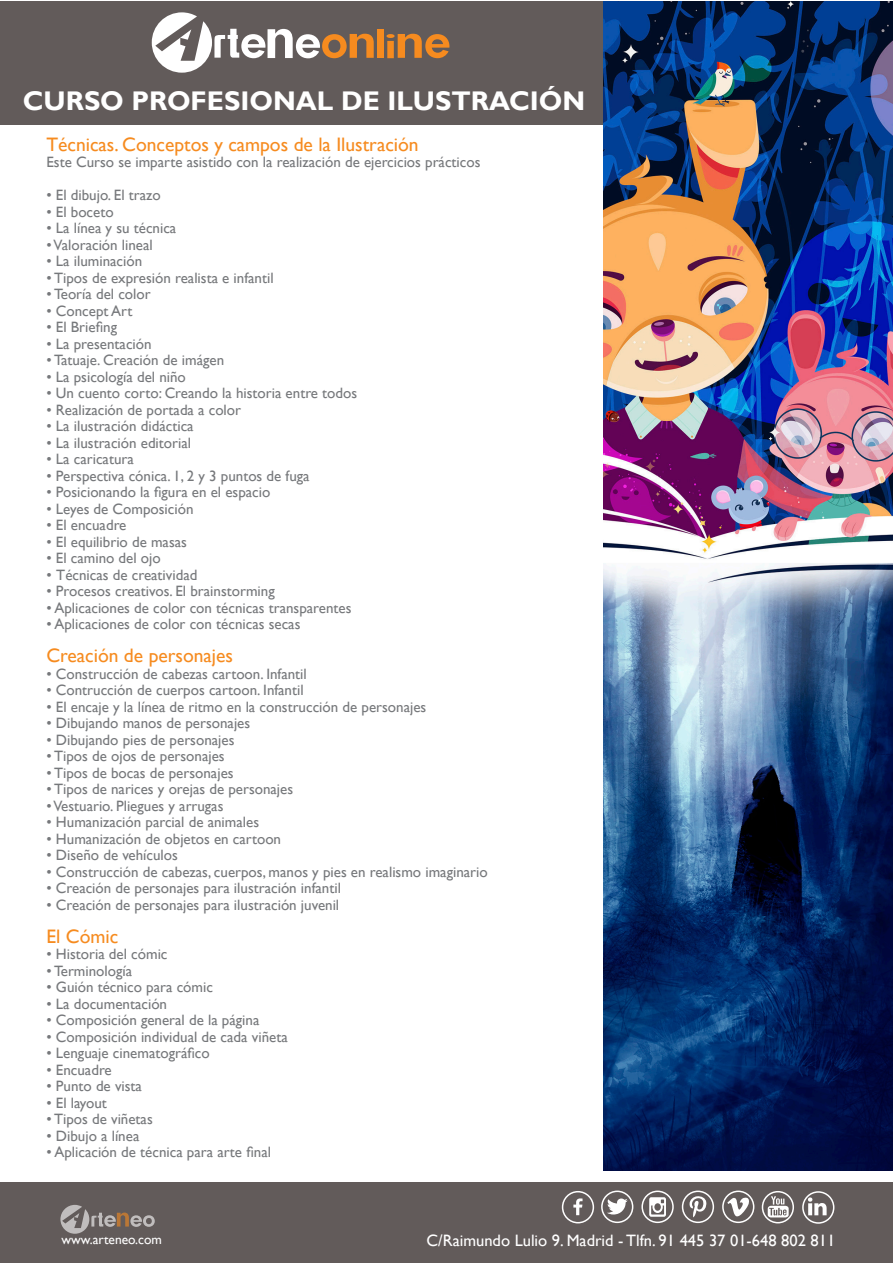
<style>
.page{position:relative;width:893px;height:1263px;background:#fff}
.page>*{position:absolute;margin:0;border:0;box-sizing:border-box;transform-origin:0 0}
.t1{font:700 27px "Gill Sans";color:#fff}
.t2{font:19.5px "Gill Sans";color:#f68b1f}
.t3{font:16.5px "Gill Sans";color:#fff}
.t4{font:15px "Gill Sans";color:#76787b}
.t5{font:13.5px "Gill Sans";color:#fff}
</style>
<div class="page">
<div style="left:0;top:1px;width:604px;height:123px;background:#625b5a"></div>
<div style="left:0;top:1182px;width:893px;height:81px;background:#625b5a"></div>
<div style="left:722px;top:1190px;width:32px;height:33px;border:2px solid #fff;border-radius:50%"></div>
<div style="left:682px;top:1190px;width:32px;height:33px;border:2px solid #fff;border-radius:50%"></div>
<svg style="left:689px;top:1196px;width:18px;height:21px"></svg>
<div style="left:641px;top:1190px;width:33px;height:33px;border:2px solid #fff;border-radius:50%"></div>
<svg style="left:649px;top:1197px;width:17px;height:20px"></svg>
<div style="left:601px;top:1190px;width:32px;height:33px;border:2px solid #fff;border-radius:50%"></div>
<svg style="left:607px;top:1198px;width:21px;height:16px"></svg>
<div style="left:762px;top:1191px;width:32px;height:32px;border:2px solid #fff;border-radius:50%"></div>
<svg style="left:768px;top:1196px;width:21px;height:21px"></svg>
<svg style="left:573px;top:1198px;width:9px;height:17px"></svg>
<div style="left:562px;top:1191px;width:32px;height:32px;border:2px solid #fff;border-radius:50%"></div>
<svg style="left:727px;top:1197px;width:22px;height:19px"></svg>
<div style="left:802px;top:1191px;width:32px;height:33px;border:2px solid #fff;border-radius:50%"></div>
<svg style="left:808px;top:1197px;width:19px;height:18px"></svg>
<svg style="left:60px;top:1205px;width:95px;height:29px"></svg>
<svg style="left:152px;top:12px;width:222px;height:61px"></svg>
<div style="left:377px;top:29px;width:7px;height:29px;background:#f68b1f"></div>
<svg style="left:386px;top:34px;width:63px;height:24px"></svg>
<img style="left:604px;top:1px;width:289px;height:1169px">
<h1 class="t1" style="left:23px;top:85px;width:564px">CURSO PROFESIONAL DE ILUSTRACIÓN</h1>
<p class="t2" style="left:46px;top:133px;width:374px">Técnicas. Conceptos y campos de la Ilustración</p>
<p class="t4" style="left:46px;top:153px;width:436px">Este Curso se imparte asistido con la realización de ejercicios prácticos</p>
<p class="t4" style="left:46px;top:186px;width:116px">• El dibujo. El trazo</p>
<p class="t4" style="left:46px;top:203px;width:69px">• El boceto</p>
<p class="t4" style="left:46px;top:219px;width:131px">• La línea y su técnica</p>
<p class="t4" style="left:46px;top:236px;width:108px">• Valoración lineal</p>
<p class="t4" style="left:46px;top:252px;width:97px">• La iluminación</p>
<p class="t4" style="left:46px;top:269px;width:229px">• Tipos de expresión realista e infantil</p>
<p class="t4" style="left:46px;top:285px;width:106px">• Teoría del color</p>
<p class="t4" style="left:46px;top:302px;width:88px">• Concept Art</p>
<p class="t4" style="left:46px;top:318px;width:72px">• El Briefing</p>
<p class="t4" style="left:46px;top:335px;width:107px">• La presentación</p>
<p class="t4" style="left:46px;top:351px;width:179px">• Tatuaje. Creación de imágen</p>
<p class="t4" style="left:46px;top:368px;width:141px">• La psicología del niño</p>
<p class="t4" style="left:46px;top:384px;width:312px">• Un cuento corto: Creando la historia entre todos</p>
<p class="t4" style="left:46px;top:401px;width:196px">• Realización de portada a color</p>
<p class="t4" style="left:46px;top:417px;width:149px">• La ilustración didáctica</p>
<p class="t4" style="left:46px;top:434px;width:146px">• La ilustración editorial</p>
<p class="t4" style="left:46px;top:450px;width:89px">• La caricatura</p>
<p class="t4" style="left:46px;top:467px;width:265px">• Perspectiva cónica. 1, 2 y 3 puntos de fuga</p>
<p class="t4" style="left:46px;top:483px;width:226px">• Posicionando la figura en el espacio</p>
<p class="t4" style="left:46px;top:500px;width:149px">• Leyes de Composición</p>
<p class="t4" style="left:46px;top:516px;width:82px">• El encuadre</p>
<p class="t4" style="left:46px;top:533px;width:142px">• El equilibrio de masas</p>
<p class="t4" style="left:46px;top:549px;width:116px">• El camino del ojo</p>
<p class="t4" style="left:46px;top:566px;width:153px">• Técnicas de creatividad</p>
<p class="t4" style="left:46px;top:582px;width:230px">• Procesos creativos. El brainstorming</p>
<p class="t4" style="left:46px;top:599px;width:307px">• Aplicaciones de color con técnicas transparentes</p>
<p class="t4" style="left:46px;top:615px;width:256px">• Aplicaciones de color con técnicas secas</p>
<p class="t2" style="left:46px;top:644px;width:188px">Creación de personajes</p>
<p class="t4" style="left:46px;top:665px;width:262px">• Construcción de cabezas cartoon. Infantil</p>
<p class="t4" style="left:46px;top:681px;width:259px">• Contrucción de cuerpos cartoon. Infantil</p>
<p class="t4" style="left:46px;top:698px;width:381px">• El encaje y la línea de ritmo en la construcción de personajes</p>
<p class="t4" style="left:46px;top:714px;width:205px">• Dibujando manos de personajes</p>
<p class="t4" style="left:46px;top:731px;width:190px">• Dibujando pies de personajes</p>
<p class="t4" style="left:46px;top:747px;width:180px">• Tipos de ojos de personajes</p>
<p class="t4" style="left:46px;top:764px;width:189px">• Tipos de bocas de personajes</p>
<p class="t4" style="left:46px;top:780px;width:248px">• Tipos de narices y orejas de personajes</p>
<p class="t4" style="left:46px;top:797px;width:179px">• Vestuario. Pliegues y arrugas</p>
<p class="t4" style="left:46px;top:813px;width:214px">• Humanización parcial de animales</p>
<p class="t4" style="left:46px;top:830px;width:236px">• Humanización de objetos en cartoon</p>
<p class="t4" style="left:46px;top:846px;width:133px">• Diseño de vehículos</p>
<p class="t4" style="left:46px;top:863px;width:443px">• Construcción de cabezas, cuerpos, manos y pies en realismo imaginario</p>
<p class="t4" style="left:46px;top:879px;width:296px">• Creación de personajes para ilustración infantil</p>
<p class="t4" style="left:46px;top:896px;width:294px">• Creación de personajes para ilustración juvenil</p>
<p class="t2" style="left:46px;top:925px;width:73px">El Cómic</p>
<p class="t4" style="left:46px;top:945px;width:123px">• Historia del cómic</p>
<p class="t4" style="left:46px;top:962px;width:87px">• Terminología</p>
<p class="t4" style="left:46px;top:978px;width:168px">• Guión técnico para cómic</p>
<p class="t4" style="left:46px;top:995px;width:122px">• La documentación</p>
<p class="t4" style="left:46px;top:1011px;width:215px">• Composición general de la página</p>
<p class="t4" style="left:46px;top:1028px;width:243px">• Composición individual de cada viñeta</p>
<p class="t4" style="left:46px;top:1044px;width:165px">• Lenguaje cinematográfico</p>
<p class="t4" style="left:46px;top:1061px;width:67px">• Encuadre</p>
<p class="t4" style="left:46px;top:1077px;width:97px">• Punto de vista</p>
<p class="t4" style="left:46px;top:1094px;width:62px">• El layout</p>
<p class="t4" style="left:46px;top:1110px;width:108px">• Tipos de viñetas</p>
<p class="t4" style="left:46px;top:1127px;width:94px">• Dibujo a línea</p>
<p class="t4" style="left:46px;top:1143px;width:226px">• Aplicación de técnica para arte final</p>
<p class="t5" style="left:61px;top:1231px;width:102px">www.arteneo.com</p>
<p class="t3" style="left:427px;top:1231px;width:410px">C/Raimundo Lulio 9. Madrid - Tlfn. 91 445 37 01-648 802 811</p>
</div>
